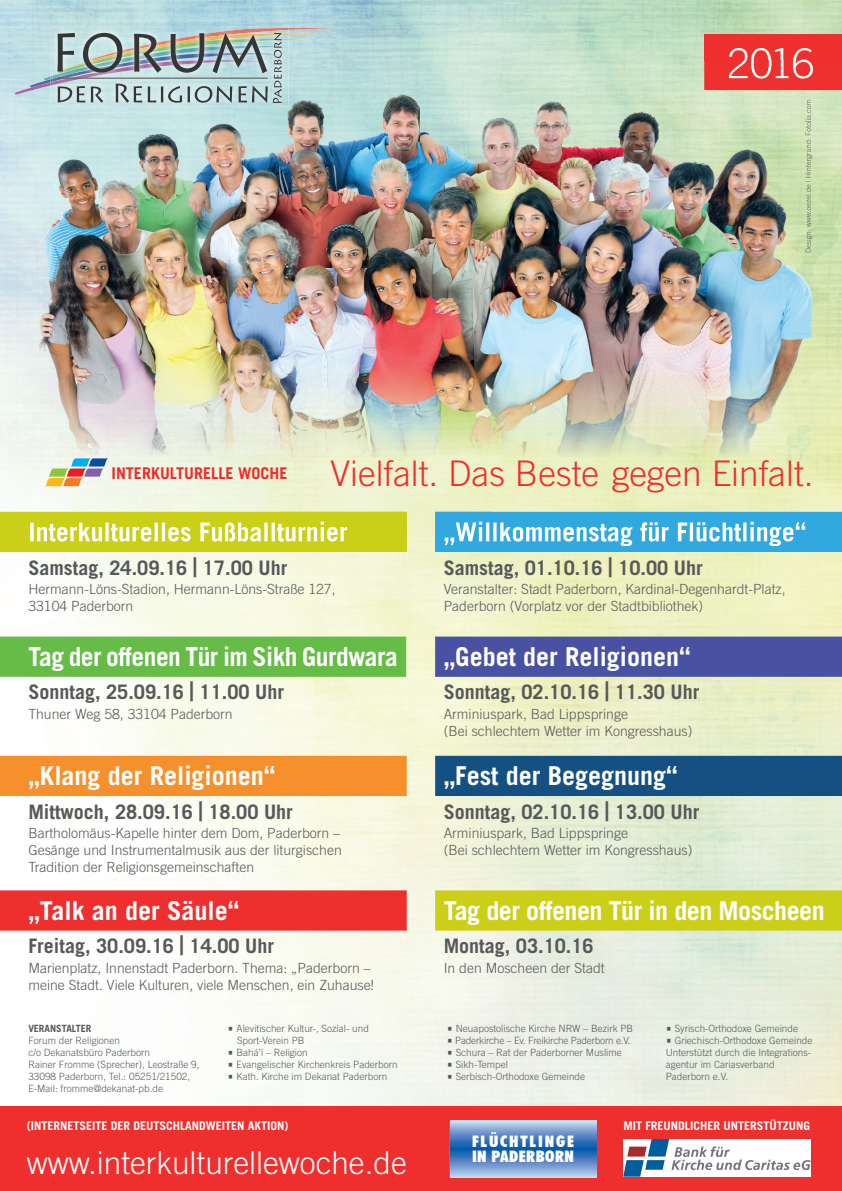
<style>
.page{position:relative;width:842px;height:1191px;background:#fff}
.page>*{position:absolute;margin:0;border:0;box-sizing:border-box;transform-origin:0 0}
.t1{font:300 41px "Trade Gothic";color:#fff}
.t2{font:300 35.3px "Trade Gothic";color:#ee2f2d}
.t3{font:300 31.5px "Trade Gothic";color:#fff}
.t4{font:700 26px "Trade Gothic";color:#fff}
.t5{font:700 26px "Trade Gothic";letter-spacing:-.02em;color:#fff}
.t6{font:700 20px "Trade Gothic";color:#57585a}
.t7{font:700 16.2px "Trade Gothic";color:#ee2e2c}
.t8{font:900 condensed 15.9px/14.9px "Futura BT";letter-spacing:.11em;color:#fff;scale:1.04 1}
.t9{font:300 14px/16.8px "Trade Gothic";color:#57585a}
.t10{font:700 12px "Trade Gothic";color:#fff}
.t11{font:300 10px/12px "Trade Gothic";color:#57585a}
.t12{font:300 10px "Trade Gothic";letter-spacing:-.02em;color:#57585a}
.t13{font:700 10px "Trade Gothic";color:#57585a}
.s1{font-size:27px}
.s2{font-family:"Titillium";font-size:13px}
</style>
<div class="page">
<img style="left:0;top:701px;width:737px;height:405px">
<img style="left:737px;top:552px;width:105px;height:554px">
<img style="left:0;top:0;width:70px;height:512px">
<img style="left:281px;top:0;width:456px;height:61px">
<img style="left:70px;top:0;width:211px;height:26px">
<div style="left:0;top:1106px;width:842px;height:85px;background:#ee2f2d"></div>
<div style="left:704px;top:34px;width:138px;height:56px;background:#ee2f2d"></div>
<div style="left:0;top:512px;width:407px;height:40px;background:#cccf17"></div>
<div style="left:0;top:756px;width:407px;height:40px;background:#f6902c"></div>
<div style="left:435px;top:512px;width:407px;height:40px;background:#31a9e0"></div>
<div style="left:435px;top:636px;width:407px;height:41px;background:#4851a2"></div>
<div style="left:435px;top:756px;width:407px;height:40px;background:#155082"></div>
<div style="left:0;top:636px;width:406px;height:41px;background:#65bc46"></div>
<div style="left:435px;top:890px;width:407px;height:40px;background:#cccf17"></div>
<div style="left:0;top:890px;width:407px;height:40px;background:#ee2f2d"></div>
<div style="left:450px;top:1121px;width:146px;height:28px;background:linear-gradient(to bottom,#c4d1ed,#0854a8)"></div>
<div style="left:450px;top:1149px;width:146px;height:28px;background:linear-gradient(to bottom,#0852a8,#b7cae9)"></div>
<img style="left:624px;top:1139px;width:186px;height:37px">
<img style="left:281px;top:61px;width:561px;height:415px">
<img style="left:70px;top:107px;width:211px;height:405px">
<img style="left:805px;top:100px;width:7px;height:152px">
<img style="left:704px;top:61px;width:138px;height:29px">
<img style="left:729px;top:61px;width:84px;height:18px">
<img style="left:30px;top:512px;width:377px;height:34px">
<img style="left:30px;top:522px;width:317px;height:19px">
<img style="left:445px;top:522px;width:360px;height:24px">
<svg style="left:45px;top:458px;width:64px;height:28px"></svg>
<img style="left:288px;top:28px;width:49px;height:2px">
<img style="left:288px;top:33px;width:34px;height:2px">
<svg style="left:288px;top:39px;width:19px;height:1px"></svg>
<svg style="left:44px;top:76px;width:7px;height:3px"></svg>
<img style="left:30px;top:79px;width:21px;height:3px">
<img style="left:15px;top:82px;width:36px;height:13px">
<img style="left:51px;top:26px;width:237px;height:81px">
<img style="left:122px;top:28px;width:166px;height:5px">
<img style="left:282px;top:46px;width:6px;height:15px">
<img style="left:52px;top:72px;width:5px;height:12px">
<svg style="left:57px;top:33px;width:225px;height:70px"></svg>
<h1 class="t1" style="left:727px;top:39px;width:89px">2016</h1>
<p class="t7" style="left:112px;top:463px;width:177px">INTERKULTURELLE WOCHE</p>
<h2 class="t2" style="left:331px;top:453px;width:484px">Vielfalt. Das Beste gegen Einfalt.</h2>
<h3 class="t6" style="left:28px;top:555px;width:260px">Samstag, 24.09.16 <span class="s1">|</span> 17.00 Uhr</h3>
<p class="t9" style="left:28px;top:581px;width:309px">Hermann-Löns-Stadion, Hermann-Löns-Straße 127,<br>33104 Paderborn</p>
<h3 class="t5" style="left:28px;top:641px;width:371px">Tag der offenen Tür im Sikh Gurdwara</h3>
<h3 class="t6" style="left:28px;top:680px;width:257px">Sonntag, 25.09.16 <span class="s1">|</span> 11.00 Uhr</h3>
<p class="t9" style="left:28px;top:705px;width:206px">Thuner Weg 58, 33104 Paderborn</p>
<h3 class="t4" style="left:28px;top:760px;width:249px">„Klang der Religionen“</h3>
<h3 class="t6" style="left:28px;top:799px;width:266px">Mittwoch, 28.09.16 <span class="s1">|</span> 18.00 Uhr</h3>
<p class="t9" style="left:28px;top:824px;width:315px;text-align:justify">Bartholomäus-Kapelle hinter dem Dom, Paderborn – Gesänge und Instrumentalmusik aus der liturgischen Tradition der Religionsgemeinschaften</p>
<h3 class="t4" style="left:28px;top:894px;width:212px">„Talk an der Säule“</h3>
<h3 class="t6" style="left:28px;top:934px;width:247px">Freitag, 30.09.16 <span class="s1">|</span> 14.00 Uhr</h3>
<p class="t9" style="left:28px;top:959px;width:347px">Marienplatz, Innenstadt Paderborn. Thema: „Paderborn – meine Stadt. Viele Kulturen, viele Menschen, ein Zuhause!</p>
<p class="t13" style="left:28px;top:1022px;width:64px">VERANSTALTER</p>
<p class="t11" style="left:28px;top:1034px;width:173px">Forum der Religionen<br>c/o Dekanatsbüro Paderborn<br>Rainer Fromme (Sprecher), Leostraße 9,<br>33098 Paderborn, Tel.: 05251/21502,<br>E-Mail: fromme@dekanat-pb.de</p>
<p class="t11" style="left:237px;top:1022px;width:133px;text-indent:-9px"><span class="s2">•</span> Alevitischer Kultur-, Sozial- und<br>Sport-Verein PB</p>
<p class="t11" style="left:228px;top:1046px;width:82px"><span class="s2">•</span> Bahá’í – Religion</p>
<p class="t11" style="left:228px;top:1058px;width:172px"><span class="s2">•</span> Evangelischer Kirchenkreis Paderborn</p>
<p class="t11" style="left:228px;top:1070px;width:161px"><span class="s2">•</span> Kath. Kirche im Dekanat Paderborn</p>
<p class="t10" style="left:27px;top:1118px;width:263px">(INTERNETSEITE DER DEUTSCHLANDWEITEN AKTION)</p>
<h3 class="t3" style="left:27px;top:1143px;width:381px">www.interkulturellewoche.de</h3>
<h3 class="t6" style="left:444px;top:555px;width:260px">Samstag, 01.10.16 <span class="s1">|</span> 10.00 Uhr</h3>
<p class="t9" style="left:444px;top:581px;width:344px">Veranstalter: Stadt Paderborn, Kardinal-Degenhardt-Platz,<br>Paderborn (Vorplatz vor der Stadtbibliothek)</p>
<h3 class="t4" style="left:444px;top:641px;width:249px">„Gebet der Religionen“</h3>
<h3 class="t6" style="left:444px;top:680px;width:257px">Sonntag, 02.10.16 <span class="s1">|</span> 11.30 Uhr</h3>
<p class="t9" style="left:444px;top:705px;width:250px">Arminiuspark, Bad Lippspringe<br>(Bei schlechtem Wetter im Kongresshaus)</p>
<h3 class="t4" style="left:444px;top:760px;width:235px">„Fest der Begegnung“</h3>
<h3 class="t6" style="left:444px;top:799px;width:257px">Sonntag, 02.10.16 <span class="s1">|</span> 13.00 Uhr</h3>
<p class="t9" style="left:444px;top:824px;width:250px">Arminiuspark, Bad Lippspringe<br>(Bei schlechtem Wetter im Kongresshaus)</p>
<h3 class="t5" style="left:444px;top:894px;width:383px">Tag der offenen Tür in den Moscheen</h3>
<h3 class="t6" style="left:444px;top:934px;width:152px">Montag, 03.10.16</h3>
<p class="t9" style="left:444px;top:959px;width:163px">In den Moscheen der Stadt</p>
<p class="t11" style="left:447px;top:1022px;width:188px"><span class="s2">•</span> Neuapostolische Kirche NRW – Bezirk PB</p>
<p class="t12" style="left:447px;top:1034px;width:186px"><span class="s2">•</span> Paderkirche – Ev. Freikirche Paderborn e.V.</p>
<p class="t11" style="left:447px;top:1046px;width:177px"><span class="s2">•</span> Schura – Rat der Paderborner Muslime</p>
<p class="t11" style="left:447px;top:1058px;width:63px"><span class="s2">•</span> Sikh-Tempel</p>
<p class="t11" style="left:447px;top:1070px;width:140px"><span class="s2">•</span> Serbisch-Orthodoxe Gemeinde</p>
<p class="t11" style="left:666px;top:1022px;width:134px"><span class="s2">•</span> Syrisch-Orthodoxe Gemeinde</p>
<p class="t11" style="left:666px;top:1034px;width:148px"><span class="s2">•</span> Griechisch-Orthodoxe Gemeinde<br>Unterstützt durch die Integrations&shy;agentur im Cariasverband<br>Paderborn e.V.</p>
<p class="t8" style="left:472px;top:1133px;width:100px">FLÜCHTLINGE<br>IN PADERBORN</p>
<p class="t10" style="left:624px;top:1118px;width:188px">MIT FREUNDLICHER UNTERSTÜTZUNG</p>
</div>
